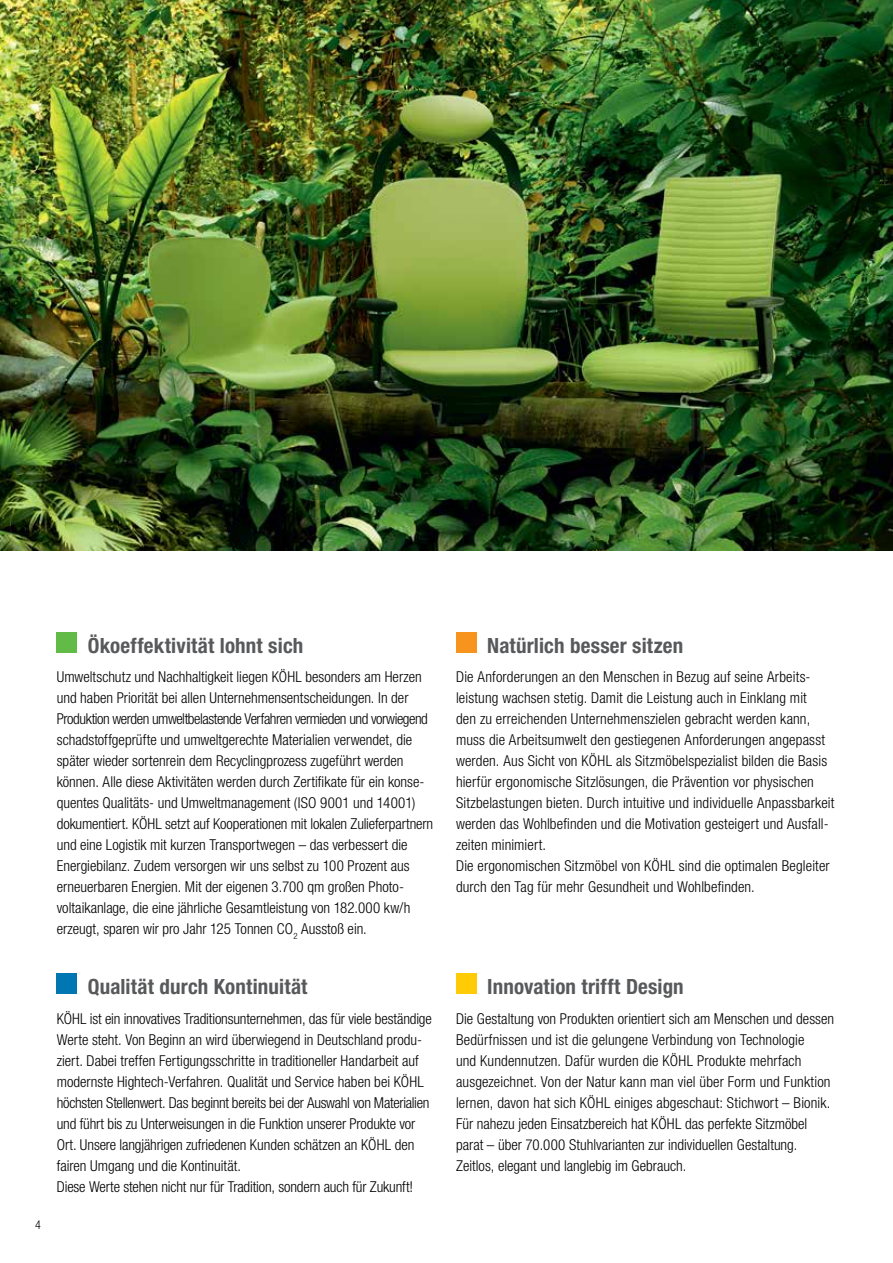
<style>
.page{position:relative;width:893px;height:1263px;background:#fff}
.page>*{position:absolute;margin:0;border:0;box-sizing:border-box;transform-origin:0 0}
.t1{font:700 condensed 21px "Helvetica Neue LT";letter-spacing:.01em;color:#58595b}
.t2{font:300 condensed 15px/21px "Helvetica Neue LT";color:#000}
.t3{font:300 condensed 12px "Helvetica Neue LT";color:#000}
</style>
<div class="page">
<img style="left:0;top:0;width:893px;height:551px">
<div style="left:57px;top:632px;width:20px;height:21px;background:#62bb46"></div>
<div style="left:57px;top:974px;width:20px;height:20px;background:#0077b2"></div>
<div style="left:456px;top:632px;width:20px;height:21px;background:#f7941e"></div>
<div style="left:456px;top:974px;width:20px;height:20px;background:#ffcb05"></div>
<p class="t3" style="left:35px;top:1218px;width:7px">4</p>
<h1 class="t1" style="left:88px;top:632px;width:217px">Ökoeffektivität lohnt sich</h1>
<p class="t2" style="left:57px;top:666px;width:373px">Umweltschutz und Nachhaltigkeit liegen KÖHL besonders am Herzen und haben Priorität bei allen Unternehmensentscheidungen. In der Produktion werden umweltbelastende Verfahren vermieden und vorwiegend schadstoffgeprüfte und umweltgerechte Materialien verwendet, die später wieder sortenrein dem Recyclingprozess zugeführt werden können. Alle diese Aktivitäten werden durch Zertifikate für ein konse&shy;quentes Qualitäts- und Umweltmanagement (ISO 9001 und 14001) dokumentiert. Köhl</p>
<p class="t2" style="left:57px;top:813px;width:378px;text-indent:108px">setzt auf Kooperationen mit lokalen Zulieferpartnern und eine Logistik mit kurzen Transportwegen – das verbessert die Energiebilanz. Zudem versorgen wir uns selbst zu 100 Prozent aus erneuerbaren Energien. Mit der eigenen 3.700 qm großen Photo&shy;voltaikanlage, die eine jährliche Gesamtleistung von 182.000 kw/h erzeugt, sparen wir pro Jahr 125 Tonnen CO<sub>2</sub> Ausstoß ein.</p>
<h1 class="t1" style="left:88px;top:974px;width:221px">Qualität durch Kontinuität</h1>
<p class="t2" style="left:57px;top:1008px;width:377px">KÖHL ist ein innovatives Traditionsunternehmen, das für viele beständige Werte steht. Von Beginn an wird überwiegend in Deutschland produ&shy;ziert. Dabei treffen Fertigungsschritte in traditioneller Handarbeit auf modernste Hightech-Verfahren. Qualität und Service haben bei KÖHL höchsten Stellenwert. Das beginnt bereits bei der Auswahl von Materialien und führt bis zu Unterweisungen in die Funktion unserer Produkte vor Ort. Unsere langjährigen zufriedenen Kunden schätzen an KÖHL den fairen Umgang und die Kontinuität.<br>Diese Werte stehen nicht nur für Tradition, sondern auch für Zukunft!</p>
<h1 class="t1" style="left:487px;top:632px;width:197px">Natürlich besser sitzen</h1>
<p class="t2" style="left:456px;top:666px;width:380px">Die Anforderungen an den Menschen in Bezug auf seine Arbeits&shy;leistung wachsen stetig. Damit die Leistung auch in Einklang mit<br>den zu erreichenden Unternehmenszielen gebracht werden kann, muss die Arbeitsumwelt den gestiegenen Anforderungen angepasst werden. Aus Sicht von KÖHL als Sitzmöbelspezialist bilden die Basis hierfür ergonomische Sitzlösungen, die Prävention vor physischen Sitzbelastungen bieten. Durch intuitive und individuelle Anpassbarkeit werden das Wohlbefinden und die Motivation gesteigert und Ausfall&shy;zeiten minimiert.<br>Die ergonomischen Sitzmöbel von KÖHL sind die optimalen Begleiter durch den Tag für mehr Gesundheit und Wohlbefinden.</p>
<h1 class="t1" style="left:487px;top:974px;width:198px">Innovation trifft Design</h1>
<p class="t2" style="left:456px;top:1008px;width:380px">Die Gestaltung von Produkten orientiert sich am Menschen und dessen Bedürfnissen und ist die gelungene Verbindung von Technologie<br>und Kundennutzen. Dafür wurden die KÖHL Produkte mehrfach ausgezeichnet. Von der Natur kann man viel über Form und Funktion lernen, davon hat sich KÖHL einiges abgeschaut: Stichwort – Bionik.<br>Für nahezu jeden Einsatzbereich hat KÖHL das perfekte Sitzmöbel parat – über 70.000 Stuhlvarianten zur individuellen Gestaltung.<br>Zeitlos, elegant und langlebig im Gebrauch.</p>
</div>
